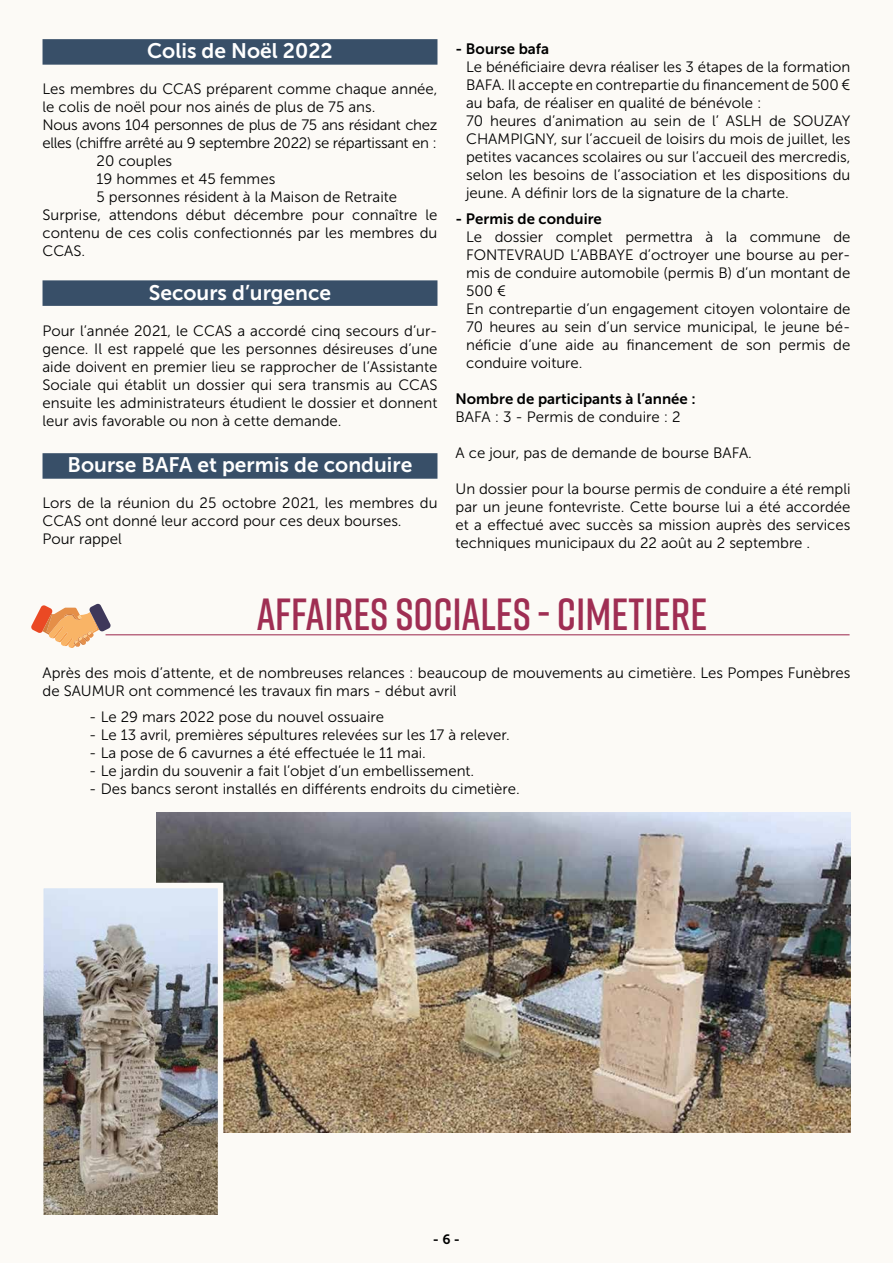
<style>
.page{position:relative;width:893px;height:1263px;background:#fcfaf6}
.page>*{position:absolute;margin:0;border:0;box-sizing:border-box;transform-origin:0 0}
.t1{font:600 45px "Rift";color:#9f2e53}
.t2{font:21px "Museo Sans 700";color:#fff}
.t3{font:15px/18px "Museo Sans 300";color:#000}
.t4{font:15px "Museo Sans 300";letter-spacing:-.02em;color:#000}
.t5{font:15px "Museo Sans 700";color:#000}
.t6{font:13.5px "Museo Sans 700";color:#000}
</style>
<div class="page">
<div style="left:43px;top:39px;width:394px;height:26px;background:#384f68"></div>
<div style="left:43px;top:280px;width:394px;height:26px;background:#384f68"></div>
<div style="left:43px;top:453px;width:394px;height:26px;background:#384f68"></div>
<hr style="left:106px;top:634px;width:744px;height:1px;background:#9f2e53">
<svg style="left:31px;top:603px;width:80px;height:45px"></svg>
<img style="left:156px;top:812px;width:695px;height:320px">
<img style="left:44px;top:889px;width:173px;height:325px">
<div style="left:38px;top:883px;width:185px;height:337px;border:5px solid #fcfaf6"></div>
<h2 class="t2" style="left:147px;top:39px;width:187px">Colis de Noël 2022</h2>
<p class="t3" style="left:43px;top:80px;width:396px">Les membres du CCAS préparent comme chaque année,</p>
<p class="t3" style="left:43px;top:98px;width:334px">le colis de noël pour nos ainés de plus de 75 ans.</p>
<p class="t4" style="left:43px;top:117px;width:396px">Nous avons 104 personnes de plus de 75 ans résidant chez</p>
<p class="t4" style="left:43px;top:135px;width:396px">elles (chiffre arrêté au 9 septembre 2022) se répartissant en :</p>
<p class="t3" style="left:97px;top:152px;width:77px">20 couples</p>
<p class="t3" style="left:97px;top:170px;width:180px">19 hommes et 45 femmes</p>
<p class="t3" style="left:97px;top:188px;width:302px">5 personnes résident à la Maison de Retraite</p>
<p class="t3" style="left:43px;top:206px;width:396px">Surprise, attendons début décembre pour connaître le</p>
<p class="t3" style="left:43px;top:224px;width:396px">contenu de ces colis confectionnés par les membres du</p>
<p class="t3" style="left:43px;top:242px;width:44px">CCAS.</p>
<h2 class="t2" style="left:149px;top:281px;width:184px">Secours d’urgence</h2>
<p class="t3" style="left:43px;top:321px;width:396px;text-align:justify">Pour l’année 2021, le CCAS a accordé cinq secours d’ur&shy;gence. Il est rappelé que les personnes désireuses d’une aide doivent en premier lieu se rapprocher de l’Assistante Sociale qui établit un dossier qui sera transmis au CCAS ensuite les administrateurs étudient le dossier et donnent leur avis favorable ou non à cette demande.</p>
<h2 class="t2" style="left:68px;top:453px;width:346px">Bourse BAFA et permis de conduire</h2>
<p class="t3" style="left:43px;top:494px;width:396px">Lors de la réunion du 25 octobre 2021, les membres du<br>CCAS ont donné leur accord pour ces deux bourses.<br>Pour rappel</p>
<p class="t5" style="left:455px;top:40px;width:95px">- Bourse bafa</p>
<p class="t3" style="left:466px;top:58px;width:386px">Le bénéficiaire devra réaliser les 3 étapes de la formation BAFA. Il accepte en contrepartie du financement de 500 € au bafa, de réaliser en qualité de bénévole :<br>70 heures d’animation au sein de l’ ASLH de SOUZAY CHAMPIGNY, sur l’accueil de loisirs du mois de juillet, les petites vacances scolaires ou sur l’accueil des mercredis, selon les besoins de l’association et les dispositions du jeune. A définir lors de la signature de la charte.</p>
<p class="t5" style="left:455px;top:211px;width:148px">- Permis de conduire</p>
<p class="t3" style="left:466px;top:228px;width:386px">Le dossier complet permettra à la commune de FONTEVRAUD L’ABBAYE d’octroyer une bourse au per&shy;mis de conduire automobile (permis B) d’un montant de 500 €<br>En contrepartie d’un engagement citoyen volontaire de 70 heures au sein d’un service municipal, le jeune bé&shy;néficie d’une aide au financement de son permis de conduire voiture.</p>
<p class="t5" style="left:455px;top:391px;width:242px">Nombre de participants à l’année :</p>
<p class="t3" style="left:455px;top:408px;width:227px">BAFA : 3 - Permis de conduire : 2</p>
<p class="t3" style="left:455px;top:444px;width:298px">A ce jour, pas de demande de bourse BAFA.</p>
<p class="t3" style="left:455px;top:480px;width:396px;text-align:justify">Un dossier pour la bourse permis de conduire a été rempli par un jeune fontevriste. Cette bourse lui a été accordée et a effectué avec succès sa mission auprès des services techniques municipaux du 22 août au 2 septembre .</p>
<h1 class="t1" style="left:257px;top:582px;width:452px">AFFAIRES SOCIALES - CIMETIERE</h1>
<p class="t3" style="left:43px;top:664px;width:809px">Après des mois d’attente, et de nombreuses relances : beaucoup de mouvements au cimetière. Les Pompes Funèbres de SAUMUR ont commencé les travaux fin mars - début avril</p>
<p class="t3" style="left:89px;top:708px;width:296px">- Le 29 mars 2022 pose du nouvel ossuaire</p>
<p class="t3" style="left:89px;top:726px;width:422px">- Le 13 avril, premières sépultures relevées sur les 17 à relever.</p>
<p class="t3" style="left:89px;top:744px;width:338px">- La pose de 6 cavurnes a été effectuée le 11 mai.</p>
<p class="t3" style="left:89px;top:762px;width:386px">- Le jardin du souvenir a fait l’objet d’un embellissement.</p>
<p class="t3" style="left:89px;top:780px;width:432px">- Des bancs seront installés en différents endroits du cimetière.</p>
<p class="t6" style="left:433px;top:1232px;width:29px">- 6 -</p>
</div>
